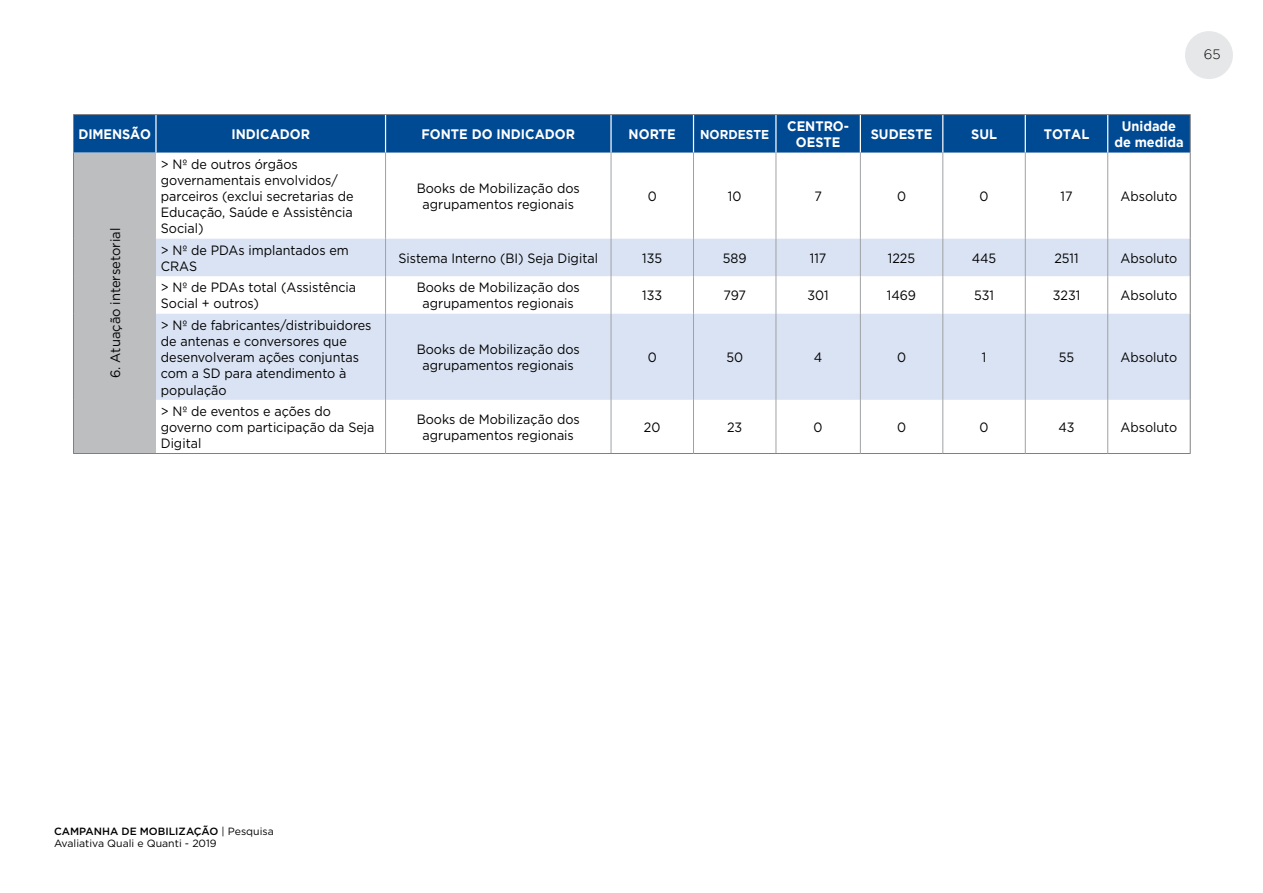
<style>
.page{position:relative;width:1263px;height:893px;background:#fff}
.page>*{position:absolute;margin:0;border:0;box-sizing:border-box;transform-origin:0 0}
.t1{font:700 13.8px/16.5px "Gotham";color:#fff;text-align:center;scale:.93 1}
.t2{font:13.65px "Gotham";color:#000;scale:.96 1}
.t3{font:13.5px/16.2px "Gotham";color:#000;scale:.93 1}
.t4{font:300 13.5px "Gotham";color:#000}
.t5{font:700 12.9px "Gotham";color:#fff;scale:.93 1}
.t6{font:10.5px/12.6px "Gotham";color:#000}
.s1{font-weight:500}
</style>
<div class="page">
<div style="left:1185px;top:31px;width:48px;height:48px;background:#e6e7e8;border-radius:50%"></div>
<div style="left:74px;top:115px;width:1116px;height:38px;background:#004993"></div>
<div style="left:74px;top:153px;width:82px;height:300px;background:#bcbec0"></div>
<svg style="left:156px;top:239px;width:1034px;height:161px;fill:#dae3f3"></svg>
<hr style="left:155px;top:115px;width:2px;height:38px;background:#fff">
<hr style="left:385px;top:115px;width:1px;height:38px;background:#fff">
<hr style="left:610px;top:115px;width:2px;height:38px;background:#fff">
<hr style="left:693px;top:115px;width:1px;height:38px;background:#fff">
<hr style="left:775px;top:115px;width:1px;height:38px;background:#fff">
<hr style="left:860px;top:115px;width:1px;height:38px;background:#fff">
<hr style="left:942px;top:115px;width:1px;height:38px;background:#fff">
<hr style="left:1025px;top:115px;width:1px;height:38px;background:#fff">
<hr style="left:1107px;top:115px;width:1px;height:38px;background:#fff">
<hr style="left:385px;top:153px;width:1px;height:86px;background:#9fa1a4">
<hr style="left:611px;top:153px;width:1px;height:86px;background:#9fa1a4">
<hr style="left:693px;top:153px;width:1px;height:86px;background:#9fa1a4">
<hr style="left:776px;top:153px;width:1px;height:86px;background:#9fa1a4">
<hr style="left:860px;top:153px;width:1px;height:86px;background:#9fa1a4">
<hr style="left:942px;top:153px;width:1px;height:86px;background:#9fa1a4">
<hr style="left:1025px;top:153px;width:1px;height:86px;background:#9fa1a4">
<hr style="left:1107px;top:153px;width:1px;height:86px;background:#9fa1a4">
<hr style="left:385px;top:239px;width:1px;height:37px;background:#9fa1a4">
<hr style="left:611px;top:239px;width:1px;height:37px;background:#9fa1a4">
<hr style="left:693px;top:239px;width:1px;height:37px;background:#9fa1a4">
<hr style="left:776px;top:239px;width:1px;height:37px;background:#9fa1a4">
<hr style="left:860px;top:239px;width:1px;height:37px;background:#9fa1a4">
<hr style="left:942px;top:239px;width:1px;height:37px;background:#9fa1a4">
<hr style="left:1025px;top:239px;width:1px;height:37px;background:#9fa1a4">
<hr style="left:1107px;top:239px;width:1px;height:37px;background:#9fa1a4">
<hr style="left:385px;top:276px;width:1px;height:38px;background:#9fa1a4">
<hr style="left:611px;top:276px;width:1px;height:38px;background:#9fa1a4">
<hr style="left:693px;top:276px;width:1px;height:38px;background:#9fa1a4">
<hr style="left:776px;top:276px;width:1px;height:38px;background:#9fa1a4">
<hr style="left:860px;top:276px;width:1px;height:38px;background:#9fa1a4">
<hr style="left:942px;top:276px;width:1px;height:38px;background:#9fa1a4">
<hr style="left:1025px;top:276px;width:1px;height:38px;background:#9fa1a4">
<hr style="left:1107px;top:276px;width:1px;height:38px;background:#9fa1a4">
<hr style="left:385px;top:314px;width:1px;height:86px;background:#9fa1a4">
<hr style="left:611px;top:314px;width:1px;height:86px;background:#9fa1a4">
<hr style="left:693px;top:314px;width:1px;height:86px;background:#9fa1a4">
<hr style="left:776px;top:314px;width:1px;height:86px;background:#9fa1a4">
<hr style="left:860px;top:314px;width:1px;height:86px;background:#9fa1a4">
<hr style="left:942px;top:314px;width:1px;height:86px;background:#9fa1a4">
<hr style="left:1025px;top:314px;width:1px;height:86px;background:#9fa1a4">
<hr style="left:1107px;top:314px;width:1px;height:86px;background:#9fa1a4">
<hr style="left:385px;top:400px;width:1px;height:53px;background:#9fa1a4">
<hr style="left:611px;top:400px;width:1px;height:53px;background:#9fa1a4">
<hr style="left:693px;top:400px;width:1px;height:53px;background:#9fa1a4">
<hr style="left:776px;top:400px;width:1px;height:53px;background:#9fa1a4">
<hr style="left:860px;top:400px;width:1px;height:53px;background:#9fa1a4">
<hr style="left:942px;top:400px;width:1px;height:53px;background:#9fa1a4">
<hr style="left:1025px;top:400px;width:1px;height:53px;background:#9fa1a4">
<hr style="left:1107px;top:400px;width:1px;height:53px;background:#9fa1a4">
<hr style="left:73px;top:114px;width:83px;height:1px;background:#808080">
<hr style="left:73px;top:115px;width:1px;height:38px;background:#808080">
<hr style="left:156px;top:114px;width:230px;height:1px;background:#808080">
<hr style="left:386px;top:114px;width:225px;height:1px;background:#808080">
<hr style="left:611px;top:114px;width:82px;height:1px;background:#808080">
<hr style="left:693px;top:114px;width:83px;height:1px;background:#808080">
<hr style="left:776px;top:114px;width:84px;height:1px;background:#808080">
<hr style="left:860px;top:114px;width:83px;height:1px;background:#808080">
<hr style="left:943px;top:114px;width:82px;height:1px;background:#808080">
<hr style="left:1025px;top:114px;width:83px;height:1px;background:#808080">
<hr style="left:1108px;top:114px;width:82px;height:1px;background:#808080">
<hr style="left:1190px;top:115px;width:1px;height:38px;background:#808080">
<hr style="left:73px;top:153px;width:1px;height:86px;background:#808080">
<hr style="left:73px;top:239px;width:1px;height:37px;background:#808080">
<hr style="left:73px;top:276px;width:1px;height:38px;background:#808080">
<hr style="left:73px;top:314px;width:1px;height:86px;background:#808080">
<hr style="left:73px;top:400px;width:1px;height:53px;background:#808080">
<hr style="left:73px;top:453px;width:83px;height:1px;background:#808080">
<hr style="left:1190px;top:153px;width:1px;height:86px;background:#808080">
<hr style="left:1190px;top:239px;width:1px;height:37px;background:#808080">
<hr style="left:1190px;top:276px;width:1px;height:38px;background:#808080">
<hr style="left:1190px;top:314px;width:1px;height:86px;background:#808080">
<hr style="left:1190px;top:400px;width:1px;height:53px;background:#808080">
<hr style="left:156px;top:453px;width:230px;height:1px;background:#808080">
<hr style="left:386px;top:453px;width:225px;height:1px;background:#808080">
<hr style="left:611px;top:453px;width:82px;height:1px;background:#808080">
<hr style="left:693px;top:453px;width:83px;height:1px;background:#808080">
<hr style="left:776px;top:453px;width:84px;height:1px;background:#808080">
<hr style="left:860px;top:453px;width:83px;height:1px;background:#808080">
<hr style="left:943px;top:453px;width:82px;height:1px;background:#808080">
<hr style="left:1025px;top:453px;width:83px;height:1px;background:#808080">
<hr style="left:1108px;top:453px;width:82px;height:1px;background:#808080">
<p class="t4" style="left:1204px;top:47px;width:18px">65</p>
<p class="t1" style="left:78px;top:126px;width:80px">DIMENSÃO</p>
<p class="t1" style="left:231px;top:126px;width:86px">INDICADOR</p>
<p class="t1" style="left:421px;top:126px;width:167px">FONTE DO INDICADOR</p>
<p class="t1" style="left:629px;top:126px;width:52px">NORTE</p>
<p class="t5" style="left:700px;top:127px;width:76px">NORDESTE</p>
<p class="t1" style="left:787px;top:117px;width:68px">CENTRO-<br>OESTE</p>
<p class="t1" style="left:871px;top:126px;width:68px">SUDESTE</p>
<p class="t1" style="left:971px;top:126px;width:29px">SUL</p>
<p class="t1" style="left:1044px;top:126px;width:51px">TOTAL</p>
<p class="t1" style="left:1114px;top:117px;width:76px">Unidade de medida</p>
<p class="t2" style="left:107px;top:378px;width:158px;rotate:-90deg">6. Atuação intersetorial</p>
<p class="t3" style="left:161px;top:155px;width:209px">&gt; Nº de outros órgãos governamentais envolvidos/ parceiros (exclui secretarias de<br>Educação, Saúde e Assistência<br>Social)</p>
<p class="t3" style="left:417px;top:180px;width:177px;text-align:center">Books de Mobilização dos agrupamentos regionais</p>
<p class="t3" style="left:648px;top:188px;width:11px">0</p>
<p class="t3" style="left:728px;top:188px;width:16px">10</p>
<p class="t3" style="left:814px;top:188px;width:10px">7</p>
<p class="t3" style="left:897px;top:188px;width:11px">0</p>
<p class="t3" style="left:979px;top:188px;width:11px">0</p>
<p class="t3" style="left:1060px;top:188px;width:14px">17</p>
<p class="t3" style="left:1120px;top:188px;width:63px">Absoluto</p>
<p class="t3" style="left:161px;top:242px;width:204px">&gt; Nº de PDAs implantados em<br>CRAS</p>
<p class="t3" style="left:398px;top:250px;width:216px">Sistema Interno (BI) Seja Digital</p>
<p class="t3" style="left:642px;top:250px;width:23px">135</p>
<p class="t3" style="left:723px;top:250px;width:27px">589</p>
<p class="t3" style="left:810px;top:250px;width:19px">117</p>
<p class="t3" style="left:888px;top:250px;width:31px">1225</p>
<p class="t3" style="left:972px;top:250px;width:28px">445</p>
<p class="t3" style="left:1054px;top:250px;width:28px">2511</p>
<p class="t3" style="left:1120px;top:250px;width:63px">Absoluto</p>
<p class="t3" style="left:161px;top:279px;width:212px">&gt; Nº de PDAs total (Assistência<br>Social + outros)</p>
<p class="t3" style="left:417px;top:279px;width:177px;text-align:center">Books de Mobilização dos agrupamentos regionais</p>
<p class="t3" style="left:642px;top:287px;width:23px">133</p>
<p class="t3" style="left:723px;top:287px;width:26px">797</p>
<p class="t3" style="left:807px;top:287px;width:24px">301</p>
<p class="t3" style="left:887px;top:287px;width:33px">1469</p>
<p class="t3" style="left:974px;top:287px;width:23px">531</p>
<p class="t3" style="left:1053px;top:287px;width:31px">3231</p>
<p class="t3" style="left:1120px;top:287px;width:63px">Absoluto</p>
<p class="t3" style="left:161px;top:317px;width:228px">&gt; Nº de fabricantes/distribuidores de antenas e conversores que desenvolveram ações conjuntas com a SD para atendimento à população</p>
<p class="t3" style="left:417px;top:341px;width:177px;text-align:center">Books de Mobilização dos agrupamentos regionais</p>
<p class="t3" style="left:648px;top:349px;width:11px">0</p>
<p class="t3" style="left:726px;top:349px;width:19px">50</p>
<p class="t3" style="left:814px;top:349px;width:11px">4</p>
<p class="t3" style="left:897px;top:349px;width:11px">0</p>
<p class="t3" style="left:982px;top:349px;width:6px">1</p>
<p class="t3" style="left:1059px;top:349px;width:18px">55</p>
<p class="t3" style="left:1120px;top:349px;width:63px">Absoluto</p>
<p class="t3" style="left:161px;top:403px;width:231px">&gt; Nº de eventos e ações do governo com participação da Seja<br>Digital</p>
<p class="t3" style="left:417px;top:411px;width:177px;text-align:center">Books de Mobilização dos agrupamentos regionais</p>
<p class="t3" style="left:644px;top:419px;width:19px">20</p>
<p class="t3" style="left:727px;top:419px;width:18px">23</p>
<p class="t3" style="left:814px;top:419px;width:11px">0</p>
<p class="t3" style="left:897px;top:419px;width:11px">0</p>
<p class="t3" style="left:979px;top:419px;width:11px">0</p>
<p class="t3" style="left:1058px;top:419px;width:19px">43</p>
<p class="t3" style="left:1120px;top:419px;width:63px">Absoluto</p>
<p class="t6" style="left:54px;top:824px;width:221px"><span class="s1">CAMPANHA DE MOBILIZAÇÃO</span> | Pesquisa<br>Avaliativa Quali e Quanti - 2019</p>
</div>
